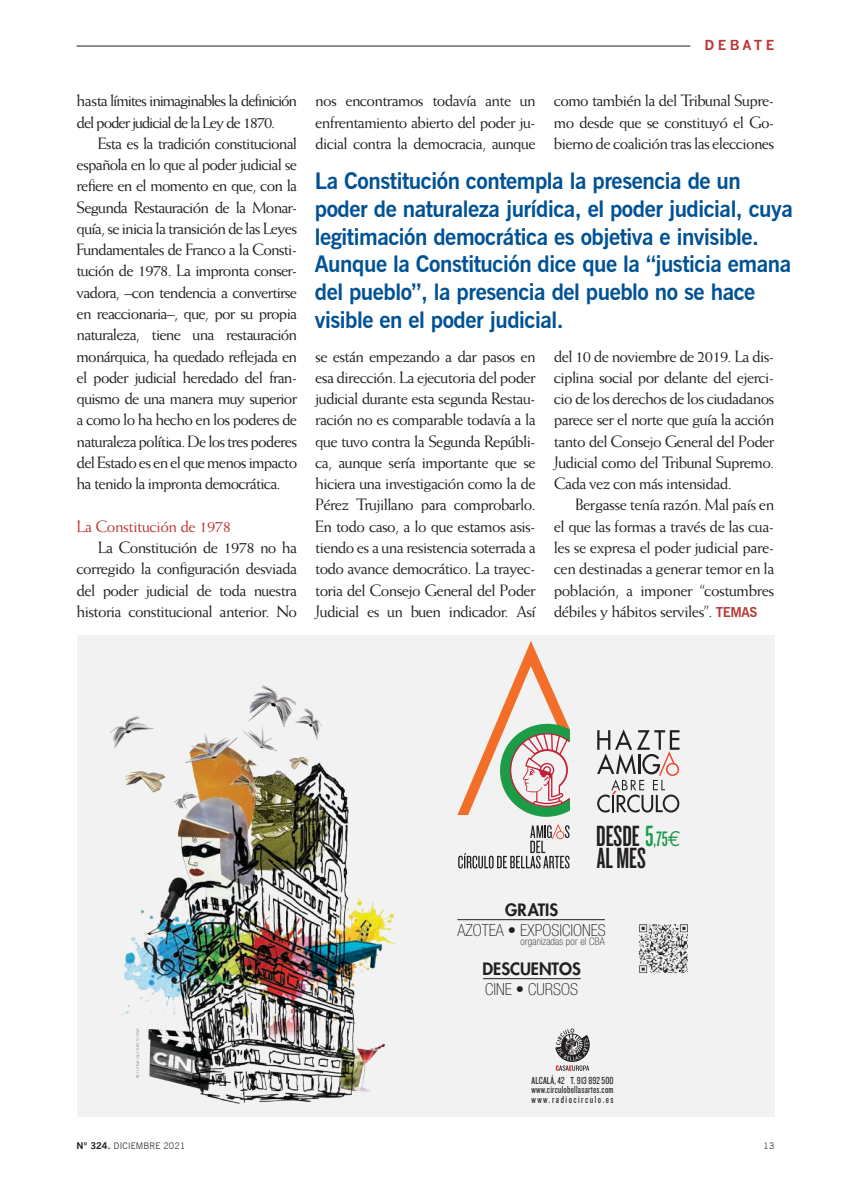
<style>
.page{position:relative;width:851px;height:1191px;background:#fff}
.page>*{position:absolute;margin:0;border:0;box-sizing:border-box;transform-origin:0 0}
.t1{font:30.45px/22.6px "Knockout HTF47 Bantamweight";color:#231f20}
.Sumario{font:700 22.5px/27.8px "News Gothic BT";letter-spacing:-.02em;color:#005295}
.t2{font:100 condensed 16.65px/20px "Helvetica Neue";color:#231f20;text-align:center}
.t3{font:16.5px/21.3px "Weiss Std";letter-spacing:-.04em;color:#231f20;text-align:justify}
.t4{font:16.5px/21.3px "Weiss Std";letter-spacing:-.07em;color:#231f20}
.ladillo{font:16.5px "Weiss Std";letter-spacing:-.025em;color:#b93737}
.t5{font:700 13.5px "News Gothic";letter-spacing:.25em;color:#b93737}
.t6{font:10.65px/9.4px "Knockout HTF28 Junior Featherwt";letter-spacing:.02em;color:#231f20;text-align:justify}
.t7{font:100 condensed 10.35px "Helvetica Neue";letter-spacing:.015em;color:#231f20}
.t8{font:300 9px "News Gothic BT";letter-spacing:.02em;color:#231f20}
.s1{font-family:"News Gothic BT";font-weight:700;font-size:13.5px;color:#b93737}
.s2{color:#1d9c48}
.s3{font-size:21.75px;color:#1d9c48}
.s4{font-family:"Euro Mono";font-size:21.75px;color:#1d9c48}
.s5{font-family:"Futura";font-weight:800;font-stretch:normal}
.s6{font-family:"News Gothic";font-weight:700}
</style>
<div class="page">
<hr style="left:77px;top:46px;width:613px;height:1px;background:#231f20">
<div style="left:77px;top:635px;width:697px;height:481px;background:#f2f2f3"></div>
<img style="left:111px;top:685px;width:285px;height:419px">
<img style="left:639px;top:924px;width:48px;height:49px">
<hr style="left:457px;top:919px;width:147px;height:1px;background:#231f20">
<hr style="left:483px;top:978px;width:97px;height:1px;background:#231f20">
<svg style="left:555px;top:1028px;width:34px;height:42px"></svg>
<svg style="left:457px;top:641px;width:113px;height:176px"></svg>
<svg style="left:458px;top:824px;width:111px;height:44px"></svg>
<svg style="left:597px;top:729px;width:82px;height:83px"></svg>
<p class="t5" style="left:704px;top:37px;width:71px">DEBATE</p>
<p class="t4" style="left:77px;top:90px;width:222px">hasta límites inimaginables la definición del poder judicial de la Ley de 1870.</p>
<p class="t3" style="left:77px;top:132px;width:222px;text-indent:21px">Esta es la tradición constitucional española en lo que al poder judicial se refiere en el momento en que, con la Segunda Restauración de la Monar&shy;quía, se inicia la transición de las Leyes Fundamentales de Franco a la Consti&shy;tución de 1978. La impronta conser&shy;vadora, –con tendencia a convertirse en reaccionaria–, que, por su propia naturaleza, tiene una restauración monárquica, ha quedado reflejada en el poder judicial heredado del fran&shy;quismo de una manera muy superior a como lo ha hecho en los poderes de naturaleza política. De los tres poderes del Estado es en el que menos impacto ha tenido la impronta democrática.</p>
<p class="ladillo" style="left:77px;top:516px;width:156px">La Constitución de 1978</p>
<p class="t3" style="left:77px;top:536px;width:222px;text-indent:21px">La Constitución de 1978 no ha corregido la configuración desviada del poder judicial de toda nuestra historia constitucional anterior. No</p>
<p class="t3" style="left:315px;top:90px;width:222px">nos encontramos todavía ante un enfrentamiento abierto del poder ju&shy;dicial contra la democracia, aunque</p>
<p class="t3" style="left:553px;top:90px;width:222px">como también la del Tribunal Supre&shy;mo desde que se constituyó el Go&shy;bierno de coalición tras las elecciones</p>
<p class="Sumario" style="left:315px;top:167px;width:479px">La Constitución contempla la presencia de un poder de naturaleza jurídica, el poder judicial, cuya legitimación democrática es objetiva e invisible.<br>Aunque la Constitución dice que la “justicia emana del pueblo”, la presencia del pueblo no se hace visible en el poder judicial.</p>
<p class="t3" style="left:315px;top:345px;width:222px">se están empezando a dar pasos en esa dirección. La ejecutoria del poder judicial durante esta segunda Restau&shy;ración no es comparable todavía a la que tuvo contra la Segunda Repúbli&shy;ca, aunque sería importante que se hiciera una investigación como la de Pérez Trujillano para comprobarlo.<br>En todo caso, a lo que estamos asis&shy;tiendo es a una resistencia soterrada a todo avance democrático. La trayec&shy;toria del Consejo General del Poder Judicial es un buen indicador. Así</p>
<p class="t3" style="left:553px;top:345px;width:222px">del 10 de noviembre de 2019. La dis&shy;ciplina social por delante del ejerci&shy;cio de los derechos de los ciudadanos parece ser el norte que guía la acción tanto del Consejo General del Poder Judicial como del Tribunal Supremo.<br>Cada vez con más intensidad.</p>
<p class="t3" style="left:553px;top:494px;width:222px;text-indent:21px">Bergasse tenía razón. Mal país en el que las formas a través de las cua&shy;les se expresa el poder judicial pare&shy;cen destinadas a generar temor en la población, a imponer “costumbres débiles y hábitos serviles”. <span class="s1">TEMAS</span></p>
<p class="t1" style="left:596px;top:824px;width:86px">DESDE <span class="s2">5</span><span class="s3">,75</span><span class="s4">€<br></span>AL MES</p>
<p class="t2" style="left:457px;top:899px;width:150px"><span class="s5">GRATIS<br></span>AZOTEA • EXPOSICIONES</p>
<p class="t7" style="left:520px;top:935px;width:86px">ORGANIZADAS POR EL CBA</p>
<p class="t2" style="left:482px;top:958px;width:100px;text-align:left"><span class="s5">DESCUENTOS<br></span>CINE • CURSOS</p>
<p class="t6" style="left:531px;top:1075px;width:84px">ALCALÁ, 42 T. 913 892 500 www.circulobellasartes.com www.radiocirculo.es</p>
<p class="t8" style="left:77px;top:1140px;width:110px"><span class="s6">Nº 324.</span> DICIEMBRE 2021</p>
<p class="t8" style="left:763px;top:1140px;width:12px">13</p>
</div>
